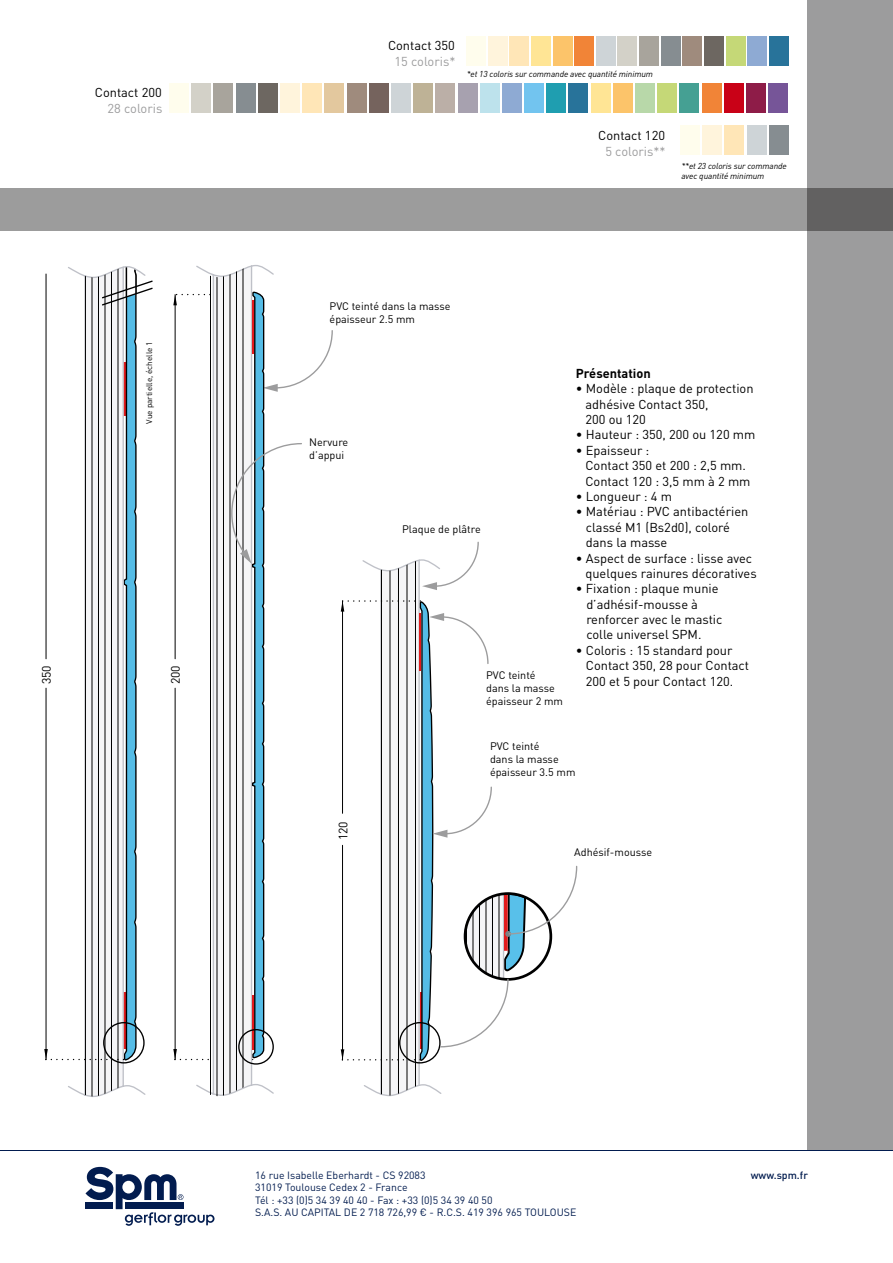
<style>
.page{position:relative;width:893px;height:1263px;background:#fff}
.page>*{position:absolute;margin:0;border:0;box-sizing:border-box;transform-origin:0 0}
.t1{font:12.9px/15.5px "DIN";color:#000}
.t2{font:12.9px "DIN";color:#9c9c9d}
.t3{font:700 12.9px "DIN";color:#000}
.t4{font:12.15px "DIN";color:#000}
.t5{font:10.8px/12.9px "DIN";color:#000}
.t6{font:10.5px/12.6px "DIN Pro";color:#021c4f}
.t7{font:500 10.5px "DIN Pro";color:#021c4f}
.t8{font:italic 8.55px/10.2px "DIN";letter-spacing:-.01em;color:#000}
.t9{font:8.25px "DIN";color:#000}
</style>
<div class="page">
<div style="left:808px;top:0;width:85px;height:1150px;background:#9c9c9d"></div>
<div style="left:0;top:188px;width:808px;height:43px;background:#9c9c9c"></div>
<div style="left:808px;top:188px;width:85px;height:43px;background:#626161"></div>
<svg style="left:341px;top:541px;width:236px;height:556px"></svg>
<svg style="left:44px;top:266px;width:109px;height:830px"></svg>
<div style="left:103px;top:1022px;width:42px;height:41px;border:1px solid #000;border-radius:50%"></div>
<svg style="left:173px;top:266px;width:160px;height:830px"></svg>
<hr style="left:0;top:1150px;width:893px;height:1px;background:#021c4f">
<svg style="left:85px;top:1167px;width:129px;height:59px"></svg>
<div style="left:724px;top:125px;width:20px;height:30px;background:#ffe6b7"></div>
<div style="left:702px;top:125px;width:20px;height:30px;background:#fff4dc"></div>
<div style="left:680px;top:125px;width:20px;height:30px;background:#fffded"></div>
<div style="left:769px;top:125px;width:20px;height:30px;background:#868d91"></div>
<div style="left:747px;top:125px;width:19px;height:30px;background:#ced4d7"></div>
<div style="left:613px;top:83px;width:20px;height:30px;background:#fcc46a"></div>
<div style="left:213px;top:83px;width:20px;height:30px;background:#a8a49c"></div>
<div style="left:302px;top:83px;width:20px;height:30px;background:#ffe6b7"></div>
<div style="left:347px;top:83px;width:19px;height:30px;background:#9f8b7d"></div>
<div style="left:635px;top:83px;width:20px;height:30px;background:#b8d8a9"></div>
<div style="left:502px;top:83px;width:20px;height:30px;background:#8eaad3"></div>
<div style="left:746px;top:83px;width:20px;height:30px;background:#8e1c48"></div>
<div style="left:724px;top:83px;width:20px;height:30px;background:#c90117"></div>
<div style="left:480px;top:83px;width:20px;height:30px;background:#bde2ec"></div>
<div style="left:236px;top:83px;width:20px;height:30px;background:#868d91"></div>
<div style="left:369px;top:83px;width:20px;height:30px;background:#75635d"></div>
<div style="left:768px;top:83px;width:20px;height:30px;background:#765598"></div>
<div style="left:657px;top:83px;width:20px;height:30px;background:#c5d877"></div>
<div style="left:524px;top:83px;width:20px;height:30px;background:#72c4ef"></div>
<div style="left:391px;top:83px;width:20px;height:30px;background:#ced4d7"></div>
<div style="left:280px;top:83px;width:20px;height:30px;background:#fff4dc"></div>
<div style="left:258px;top:83px;width:20px;height:30px;background:#6d6761"></div>
<div style="left:324px;top:83px;width:20px;height:30px;background:#e3c89e"></div>
<div style="left:191px;top:83px;width:20px;height:30px;background:#d3d1c8"></div>
<div style="left:169px;top:83px;width:20px;height:30px;background:#fffded"></div>
<div style="left:679px;top:83px;width:20px;height:30px;background:#45a093"></div>
<div style="left:546px;top:83px;width:20px;height:30px;background:#1f9eb0"></div>
<div style="left:413px;top:83px;width:20px;height:30px;background:#beb296"></div>
<div style="left:702px;top:83px;width:19px;height:30px;background:#f18437"></div>
<div style="left:435px;top:83px;width:20px;height:30px;background:#bbafa7"></div>
<div style="left:458px;top:83px;width:19px;height:30px;background:#a7a1af"></div>
<div style="left:591px;top:83px;width:20px;height:30px;background:#ffe595"></div>
<div style="left:568px;top:83px;width:20px;height:30px;background:#28739a"></div>
<div style="left:531px;top:36px;width:20px;height:30px;background:#ffe595"></div>
<div style="left:509px;top:36px;width:20px;height:30px;background:#ffe6b7"></div>
<div style="left:488px;top:36px;width:19px;height:30px;background:#fff4dc"></div>
<div style="left:466px;top:36px;width:20px;height:30px;background:#fffded"></div>
<div style="left:769px;top:36px;width:20px;height:30px;background:#28739a"></div>
<div style="left:747px;top:36px;width:20px;height:30px;background:#8eaad3"></div>
<div style="left:704px;top:36px;width:20px;height:30px;background:#6d6761"></div>
<div style="left:661px;top:36px;width:20px;height:30px;background:#868d91"></div>
<div style="left:639px;top:36px;width:20px;height:30px;background:#a8a49c"></div>
<div style="left:596px;top:36px;width:20px;height:30px;background:#ced4d7"></div>
<div style="left:574px;top:36px;width:20px;height:30px;background:#f18437"></div>
<div style="left:553px;top:36px;width:19px;height:30px;background:#fcc46a"></div>
<div style="left:618px;top:36px;width:19px;height:30px;background:#d3d1c8"></div>
<div style="left:726px;top:36px;width:20px;height:30px;background:#c5d877"></div>
<div style="left:682px;top:36px;width:20px;height:30px;background:#9f8b7d"></div>
<p class="t1" style="left:95px;top:84px;width:68px">Contact 200</p>
<p class="t2" style="left:108px;top:100px;width:56px">28 coloris</p>
<p class="t9" style="left:144px;top:424px;width:84px;rotate:-90deg">Vue partielle, échelle 1</p>
<p class="t4" style="left:39px;top:684px;width:21px;rotate:-90deg">350</p>
<p class="t4" style="left:168px;top:684px;width:21px;rotate:-90deg">200</p>
<p class="t1" style="left:388px;top:37px;width:68px">Contact 350</p>
<p class="t2" style="left:395px;top:53px;width:62px">15 coloris*</p>
<p class="t8" style="left:467px;top:69px;width:188px">*et 13 coloris sur commande avec quantité minimum</p>
<p class="t1" style="left:598px;top:127px;width:68px">Contact 120</p>
<p class="t2" style="left:605px;top:143px;width:62px">5 coloris**</p>
<p class="t8" style="left:681px;top:160px;width:107px">**et 23 coloris sur commande avec quantité minimum</p>
<p class="t5" style="left:330px;top:300px;width:122px">PVC teinté dans la masse épaisseur 2.5 mm</p>
<p class="t5" style="left:309px;top:435px;width:40px">Nervure d’appui</p>
<p class="t4" style="left:335px;top:840px;width:21px;rotate:-90deg">120</p>
<p class="t3" style="left:576px;top:365px;width:76px">Présentation</p>
<p class="t1" style="left:585px;top:381px;width:170px;text-indent:-10px">• Modèle : plaque de protection adhésive Contact 350,<br>200 ou 120</p>
<p class="t1" style="left:576px;top:427px;width:181px">• Hauteur : 350, 200 ou 120 mm</p>
<p class="t1" style="left:585px;top:442px;width:167px;text-indent:-10px">• Epaisseur :<br>Contact 350 et 200 : 2,5 mm.<br>Contact 120 : 3,5 mm à 2 mm</p>
<p class="t1" style="left:576px;top:488px;width:98px">• Longueur : 4 m</p>
<p class="t1" style="left:586px;top:504px;width:164px;text-indent:-10px">• Matériau : PVC antibactérien classé M1 (Bs2d0), coloré dans la masse</p>
<p class="t1" style="left:585px;top:550px;width:173px;text-indent:-10px">• Aspect de surface : lisse avec quelques rainures décoratives</p>
<p class="t1" style="left:586px;top:581px;width:138px;text-indent:-10px">• Fixation : plaque munie d’adhésif-mousse à renforcer avec le mastic colle universel SPM.</p>
<p class="t1" style="left:586px;top:642px;width:165px;text-indent:-10px">• Coloris : 15 standard pour<br>Contact 350, 28 pour Contact<br>200 et 5 pour Contact 120.</p>
<p class="t5" style="left:402px;top:523px;width:80px">Plaque de plâtre</p>
<p class="t5" style="left:486px;top:669px;width:78px">PVC teinté<br>dans la masse épaisseur 2 mm</p>
<p class="t5" style="left:490px;top:739px;width:87px">PVC teinté<br>dans la masse épaisseur 3.5 mm</p>
<p class="t5" style="left:574px;top:846px;width:79px">Adhésif-mousse</p>
<p class="t6" style="left:255px;top:1168px;width:323px">16 rue Isabelle Eberhardt - CS 92083<br>31019 Toulouse Cedex 2 - France<br>Tél : +33 (0)5 34 39 40 40 - Fax : +33 (0)5 34 39 40 50<br>S.A.S. AU CAPITAL DE 2 718 726,99 € - R.C.S. 419 396 965 TOULOUSE</p>
<p class="t7" style="left:751px;top:1167px;width:59px">www.spm.fr</p>
</div>
